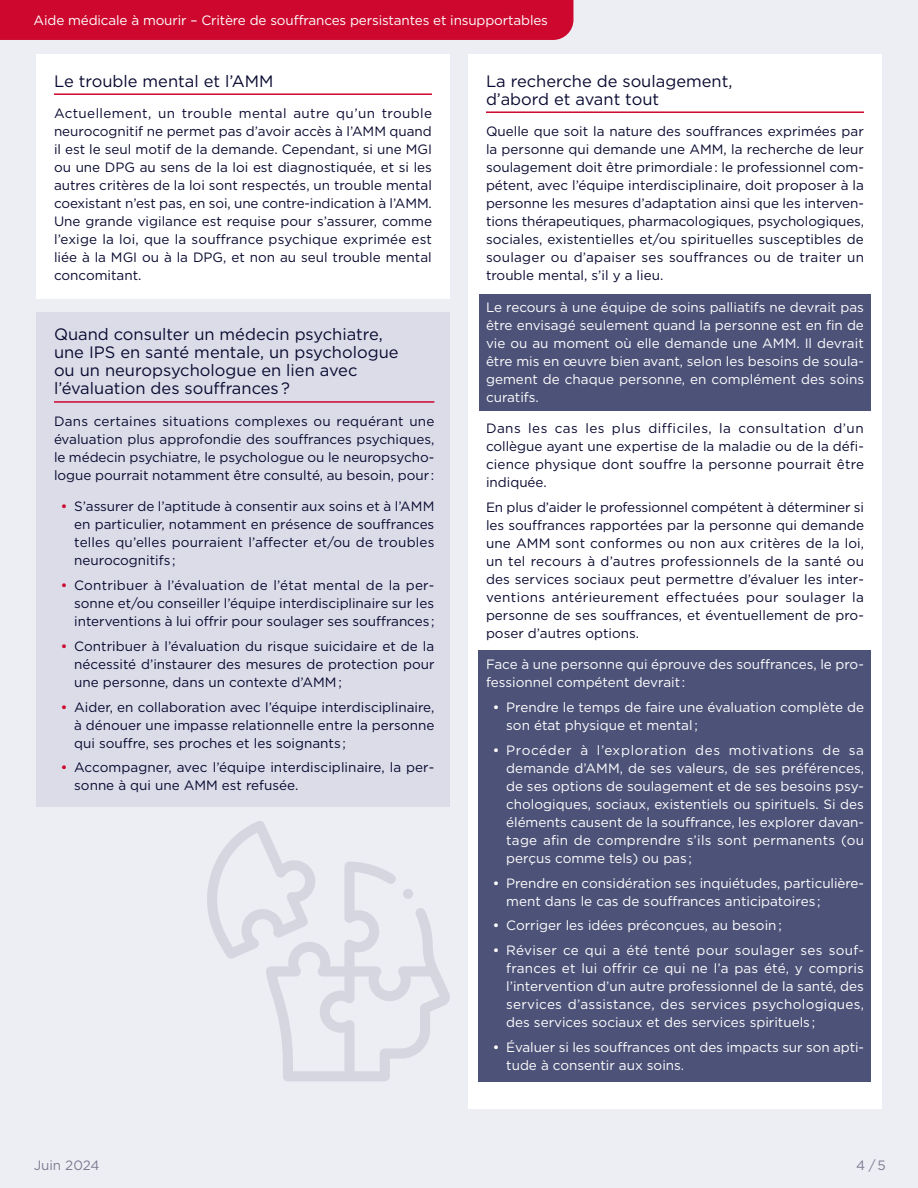
<style>
.page{position:relative;width:918px;height:1188px;background:#ededf4}
.page>*{position:absolute;margin:0;border:0;box-sizing:border-box;transform-origin:0 0}
.Intertitre{font:16.5px/18px "Gotham";color:#090a30}
.Paragraphe{font:13.5px/18px "Gotham";color:#090a30;text-align:justify}
.Highlight_par__V02{font:13.5px/18px "Gotham";color:#fff;text-align:justify}
.Paragraphe-2{font:13.5px/18px "Gotham";color:#fff}
.s1{font-weight:500;color:#cd072d}
.s2{font-weight:500}
</style>
<div class="page">
<div style="left:468px;top:54px;width:414px;height:1054px;background:#fff"></div>
<div style="left:478px;top:650px;width:392px;height:431px;background:#4d5278"></div>
<div style="left:36px;top:54px;width:414px;height:244px;background:#fff"></div>
<hr style="left:54px;top:93px;width:378px;height:2px;background:#cd072d">
<hr style="left:486px;top:111px;width:378px;height:2px;background:#cd072d">
<div style="left:479px;top:294px;width:392px;height:117px;background:#4d5278"></div>
<div style="left:0;top:0;width:573px;height:40px;background:#cd072d"></div>
<div style="left:36px;top:312px;width:414px;height:495px;background:#dbdce8"></div>
<hr style="left:54px;top:401px;width:380px;height:2px;background:#cd072d">
<svg style="left:207px;top:821px;width:243px;height:260px"></svg>
<div style="left:403px;top:889px;width:10px;height:10px;background:#d6d6e0;border-radius:50%"></div>
<p class="Highlight_par__V02" style="left:34px;top:11px;width:516px">Aide médicale à mourir – Critère de souffrances persistantes et insupportables</p>
<p class="Intertitre" style="left:54px;top:72px;width:221px">Le trouble mental et l’AMM</p>
<p class="Paragraphe" style="left:54px;top:104px;width:380px">Actuellement, un trouble mental autre qu’un trouble neurocognitif ne permet pas d’avoir accès à l’AMM quand il est le seul motif de la demande. Cependant, si une MGI ou une DPG au sens de la loi est diagnostiquée, et si les autres critères de la loi sont respectés, un trouble mental coexistant n’est pas, en soi, une contre-indication à l’AMM.<br>Une grande vigilance est requise pour s’assurer, comme l’exige la loi, que la souffrance psychique exprimée est liée à la MGI ou à la DPG, et non au seul trouble mental concomitant.</p>
<p class="Intertitre" style="left:54px;top:325px;width:346px">Quand consulter un médecin psychiatre, une IPS en santé mentale, un psychologue ou un neuropsychologue en lien avec l’évaluation des souffrances ?</p>
<p class="Paragraphe" style="left:54px;top:412px;width:382px">Dans certaines situations complexes ou requérant une évaluation plus approfondie des souffrances psychiques, le médecin psychiatre, le psychologue ou le neuropsycho&shy;logue pourrait notamment être consulté, au besoin, pour :</p>
<p class="Paragraphe" style="left:74px;top:497px;width:362px;text-indent:-14px"><span class="s1">•</span> S’assurer de l’aptitude à consentir aux soins et à l’AMM en particulier, notamment en présence de souffrances telles qu’elles pourraient l’affecter et/ou de troubles neurocognitifs ;</p>
<p class="Paragraphe" style="left:74px;top:576px;width:362px;text-indent:-14px"><span class="s1">•</span> Contribuer à l’évaluation de l’état mental de la per&shy;sonne et/ou conseiller l’équipe interdisciplinaire sur les interventions à lui offrir pour soulager ses souffrances ;</p>
<p class="Paragraphe" style="left:74px;top:637px;width:362px;text-indent:-14px"><span class="s1">•</span> Contribuer à l’évaluation du risque suicidaire et de la nécessité d’instaurer des mesures de protection pour une personne, dans un contexte d’AMM ;</p>
<p class="Paragraphe" style="left:74px;top:698px;width:362px;text-indent:-14px"><span class="s1">•</span> Aider, en collaboration avec l’équipe interdisciplinaire, à dénouer une impasse relationnelle entre la personne qui souffre, ses proches et les soignants ;</p>
<p class="Paragraphe" style="left:74px;top:758px;width:362px;text-indent:-14px"><span class="s1">•</span> Accompagner, avec l’équipe interdisciplinaire, la per&shy;sonne à qui une AMM est refusée.</p>
<p class="Intertitre" style="left:486px;top:72px;width:248px">La recherche de soulagement, d’abord et avant tout</p>
<p class="Paragraphe" style="left:486px;top:122px;width:380px">Quelle que soit la nature des souffrances exprimées par la personne qui demande une AMM, la recherche de leur soulagement doit être primordiale : le professionnel com&shy;pétent, avec l’équipe interdisciplinaire, doit proposer à la personne les mesures d’adaptation ainsi que les interven&shy;tions thérapeutiques, pharmacologiques, psychologiques, sociales, existentielles et/ou spirituelles susceptibles de soulager ou d’apaiser ses souffrances ou de traiter un trouble mental, s’il y a lieu.</p>
<p class="Highlight_par__V02" style="left:486px;top:298px;width:380px">Le recours à une équipe de soins palliatifs ne devrait pas être envisagé seulement quand la personne est en fin de vie ou au moment où elle demande une AMM. Il devrait être mis en œuvre bien avant, selon les besoins de soula&shy;gement de chaque personne, en complément des soins curatifs.</p>
<p class="Paragraphe" style="left:486px;top:419px;width:380px">Dans les cas les plus difficiles, la consultation d’un collègue ayant une expertise de la maladie ou de la défi&shy;cience physique dont souffre la personne pourrait être indiquée.</p>
<p class="Paragraphe" style="left:486px;top:498px;width:380px">En plus d’aider le professionnel compétent à déterminer si les souffrances rapportées par la personne qui demande une AMM sont conformes ou non aux critères de la loi, un tel recours à d’autres professionnels de la santé ou des services sociaux peut permettre d’évaluer les inter&shy;ventions antérieurement effectuées pour soulager la personne de ses souffrances, et éventuellement de pro&shy;poser d’autres options.</p>
<p class="Paragraphe-2" style="left:486px;top:655px;width:380px">Face à une personne qui éprouve des souffrances, le pro&shy;fessionnel compétent devrait :</p>
<p class="Highlight_par__V02" style="left:506px;top:698px;width:359px;text-indent:-14px"><span class="s2">•</span> Prendre le temps de faire une évaluation complète de son état physique et mental ;</p>
<p class="Highlight_par__V02" style="left:506px;top:741px;width:359px;text-indent:-14px"><span class="s2">•</span> Procéder à l’exploration des motivations de sa demande d’AMM, de ses valeurs, de ses préférences, de ses options de soulagement et de ses besoins psy&shy;chologiques, sociaux, existentiels ou spirituels. Si des éléments causent de la souffrance, les explorer davan&shy;tage afin de comprendre s’ils sont permanents (ou perçus comme tels) ou pas ;</p>
<p class="Highlight_par__V02" style="left:506px;top:874px;width:359px;text-indent:-14px"><span class="s2">•</span> Prendre en considération ses inquiétudes, particulière&shy;ment dans le cas de souffrances anticipatoires ;</p>
<p class="Highlight_par__V02" style="left:493px;top:916px;width:291px"><span class="s2">•</span> Corriger les idées préconçues, au besoin ;</p>
<p class="Highlight_par__V02" style="left:506px;top:941px;width:359px;text-indent:-14px"><span class="s2">•</span> Réviser ce qui a été tenté pour soulager ses souf&shy;frances et lui offrir ce qui ne l’a pas été, y compris l’intervention d’un autre professionnel de la santé, des services d’assistance, des services psychologiques, des services sociaux et des services spirituels ;</p>
<p class="Highlight_par__V02" style="left:506px;top:1038px;width:359px;text-indent:-14px"><span class="s2">•</span> Évaluer si les souffrances ont des impacts sur son apti&shy;tude à consentir aux soins.</p>
<p class="Paragraphe" style="left:34px;top:1156px;width:68px">Juin 2024</p>
<p class="Paragraphe" style="left:856px;top:1156px;width:31px">4 / 5</p>
</div>
